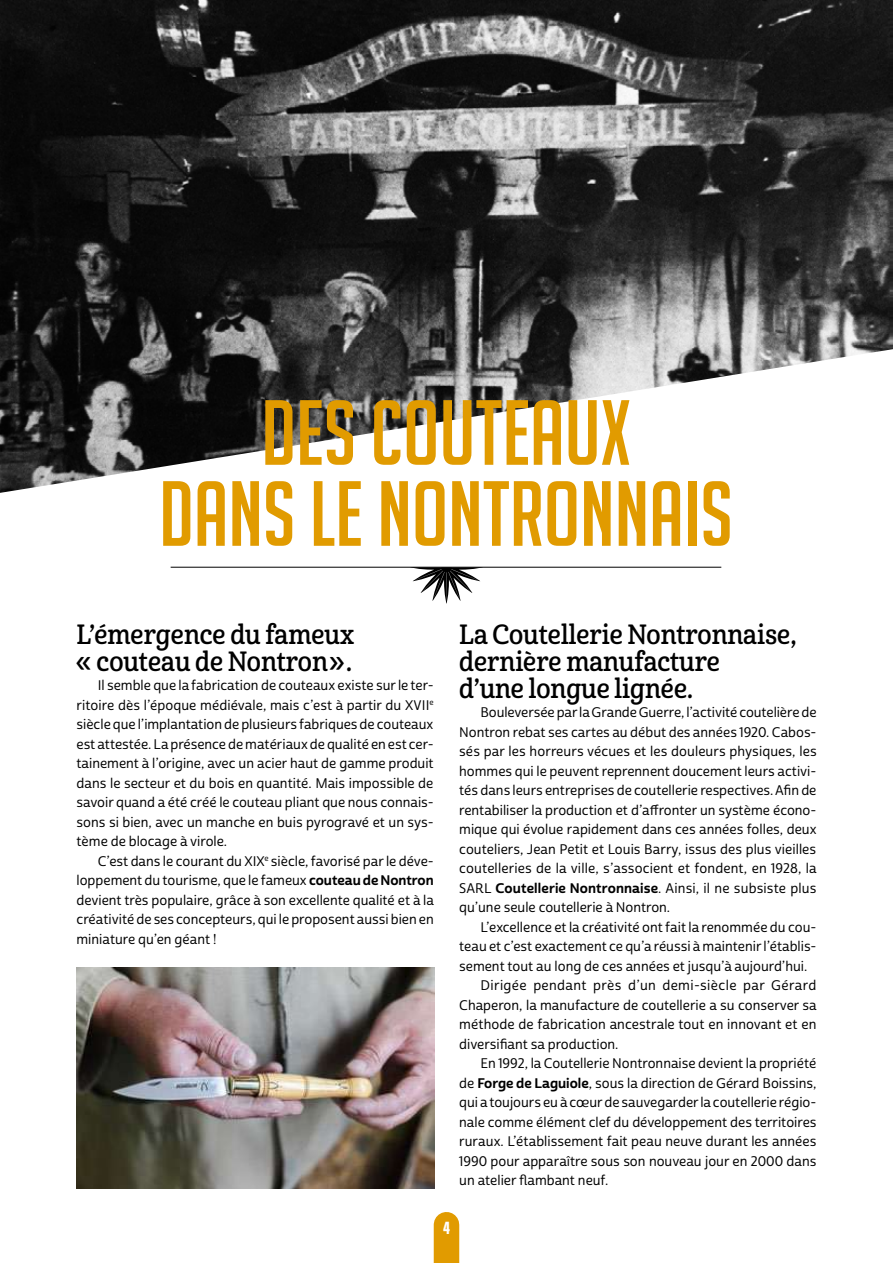
<style>
.page{position:relative;width:893px;height:1263px;background:#fff}
.page>*{position:absolute;margin:0;border:0;box-sizing:border-box;transform-origin:0 0}
.t1{font:90px/81px "Big Noodle Titling";color:#e19b00;text-align:center}
.t2{font:27px/27px "Cabrito Con Dem";color:#000}
.t3{font:900 18.9px "Acumin Pro Extra Cond";color:#fff}
.t4{font:13.5px/19.5px "Cabrito Sans Nor Med";color:#000;text-align:justify}
.t5{font:13.5px "Cabrito Sans Nor Med";letter-spacing:.03em;color:#000}
.s1{font-family:"Cabrito Sans Nor Bol"}
</style>
<div class="page">
<img style="left:0;top:0;width:893px;height:493px">
<svg style="left:413px;top:568px;width:67px;height:36px"></svg>
<hr style="left:171px;top:567px;width:550px;height:1px;background:#000">
<img style="left:77px;top:968px;width:357px;height:220px">
<div style="left:434px;top:1225px;width:25px;height:38px;background:#e19b00"></div>
<h1 class="t1" style="left:159px;top:392px;width:575px">DES COUTEAUX<br>DANS LE NONTRONNAIS</h1>
<h2 class="t2" style="left:77px;top:621px;width:279px">L’émergence du fameux « couteau de Nontron ».</h2>
<p class="t4" style="left:77px;top:676px;width:359px;text-indent:21px">Il semble que la fabrication de couteaux existe sur le ter&shy;ritoire dès l’époque médiévale, mais c’est à partir du XVII<sup>e </sup>siècle que l’implantation de plusieurs fabriques de couteaux est attestée. La présence de matériaux de qualité en est cer&shy;tainement à l’origine, avec un acier haut de gamme produit dans le secteur et du bois en quantité. Mais impossible de savoir quand a été créé le couteau pliant que nous connais&shy;sons si bien, avec un manche en buis pyrogravé et un sys&shy;tème de blocage à virole.</p>
<p class="t4" style="left:77px;top:851px;width:359px;text-indent:21px">C’est dans le courant du XIX<sup>e</sup> siècle, favorisé par le déve&shy;loppement du tourisme, que le fameux <span class="s1">couteau de Nontron </span>devient très populaire, grâce à son excellente qualité et à la créativité de ses concepteurs, qui le proposent aussi bien en miniature qu’en géant !</p>
<h2 class="t2" style="left:459px;top:621px;width:339px">La Coutellerie Nontronnaise, dernière manufacture<br>d’une longue lignée.</h2>
<p class="t4" style="left:459px;top:703px;width:359px;text-indent:21px">Bouleversée par la Grande Guerre, l’activité coutelière de Nontron rebat ses cartes au début des années 1920. Cabos&shy;sés par les horreurs vécues et les douleurs physiques, les hommes qui le peuvent reprennent doucement leurs activi&shy;tés dans leurs entreprises de coutellerie respectives. Afin de rentabiliser la production et d’affronter un système écono&shy;mique qui évolue rapidement dans ces années folles, deux couteliers, Jean Petit et Louis Barry, issus des plus vieilles coutelleries de la ville, s’associent et fondent, en 1928, la SARL <span class="s1">Coutellerie Nontronnaise</span>. Ainsi, il ne subsiste plus qu’une seule coutellerie à Nontron.</p>
<p class="t4" style="left:480px;top:917px;width:337px">L’excellence et la créativité ont fait la renommée du cou-</p>
<p class="t4" style="left:459px;top:937px;width:359px">teau et c’est exactement ce qu’a réussi à maintenir l’établis-</p>
<p class="t4" style="left:459px;top:956px;width:348px">sement tout au long de ces années et jusqu’à aujourd’hui.</p>
<p class="t5" style="left:480px;top:977px;width:337px">Dirigée pendant près d’un demi-siècle par Gérard</p>
<p class="t4" style="left:459px;top:995px;width:359px">Chaperon, la manufacture de coutellerie a su conserver sa</p>
<p class="t4" style="left:459px;top:1015px;width:359px">méthode de fabrication ancestrale tout en innovant et en</p>
<p class="t4" style="left:459px;top:1034px;width:159px">diversifiant sa production.</p>
<p class="t4" style="left:480px;top:1054px;width:337px">En 1992, la Coutellerie Nontronnaise devient la propriété</p>
<p class="t4" style="left:459px;top:1073px;width:359px">de <span class="s1">Forge de Laguiole</span>, sous la direction de Gérard Boissins,</p>
<p class="t4" style="left:459px;top:1093px;width:359px">qui a toujours eu à cœur de sauvegarder la coutellerie régio-</p>
<p class="t4" style="left:459px;top:1112px;width:359px">nale comme élément clef du développement des territoires</p>
<p class="t4" style="left:459px;top:1132px;width:359px">ruraux. L’établissement fait peau neuve durant les années</p>
<p class="t4" style="left:459px;top:1151px;width:359px">1990 pour apparaître sous son nouveau jour en 2000 dans</p>
<p class="t4" style="left:459px;top:1171px;width:149px">un atelier flambant neuf.</p>
<h3 class="t3" style="left:443px;top:1216px;width:8px">4</h3>
</div>
